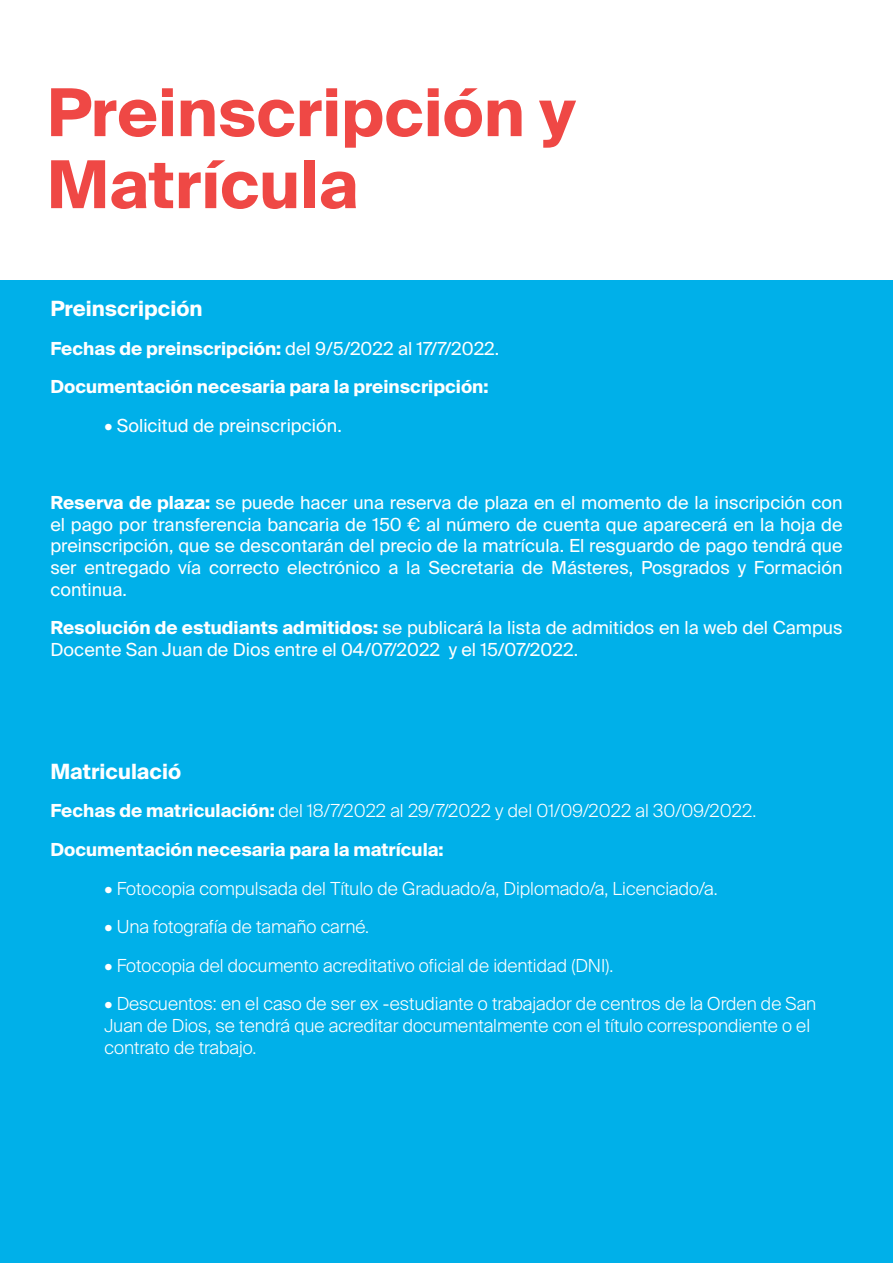
<style>
.page{position:relative;width:893px;height:1263px;background:#fff}
.page>*{position:absolute;margin:0;border:0;box-sizing:border-box;transform-origin:0 0}
.t1{font:700 66px "Suisse Intl";color:#ef4845}
.t2{font:700 21px "Suisse Intl";color:#fff}
.t3{font:18px/21.6px "Suisse Int'l";color:#fff;text-align:justify}
.t4{font:300 18px/21.6px "Suisse Intl";color:#fff}
.t5{font:700 18px "Suisse Intl";color:#fff}
.s1{font-family:"Suisse Int'l";font-weight:400}
.s2{font-family:"Suisse Intl";font-weight:700}
.s3{font-weight:700}
</style>
<div class="page">
<div style="left:0;top:280px;width:893px;height:983px;background:#00b0e9"></div>
<p class="t1" style="left:47px;top:75px;width:531px">Preinscripción y</p>
<p class="t1" style="left:47px;top:147px;width:313px">Matrícula</p>
<p class="t2" style="left:50px;top:296px;width:154px">Preinscripción</p>
<p class="t5" style="left:50px;top:338px;width:450px">Fechas de preinscripción: <span class="s1">del 9/5/2022 al 17/7/2022.</span></p>
<p class="t5" style="left:50px;top:376px;width:440px">Documentación necesaria para la preinscripción:</p>
<p class="t3" style="left:104px;top:415px;width:239px">• Solicitud de preinscripción.</p>
<p class="t3" style="left:50px;top:492px;width:794px"><span class="s2">Reserva de plaza:</span> se puede hacer una reserva de plaza en el momento de la inscripción con el pago por transferencia bancaria de 150 € al número de cuenta que aparecerá en la hoja de preinscripción, que se descontarán del precio de la matrícula. El resguardo de pago tendrá que ser entregado vía correcto electrónico a la Secretaria de Másteres, Posgrados y Formación continua.</p>
<p class="t3" style="left:50px;top:617px;width:794px"><span class="s2">Resolución de estudiants admitidos:</span> se publicará la lista de admitidos en la web del Campus<br>Docente San Juan de Dios entre el 04/07/2022 y el 15/07/2022.</p>
<p class="t2" style="left:50px;top:759px;width:132px">Matriculació</p>
<p class="t4" style="left:50px;top:800px;width:707px"><span class="s3">Fechas de matriculación:</span> del 18/7/2022 al 29/7/2022 y del 01/09/2022 al 30/09/2022.</p>
<p class="t5" style="left:50px;top:839px;width:395px">Documentación necesaria para la matrícula:</p>
<p class="t4" style="left:104px;top:878px;width:615px">• Fotocopia compulsada del Título de Graduado/a, Diplomado/a, Licenciado/a.</p>
<p class="t4" style="left:104px;top:916px;width:266px">• Una fotografía de tamaño carné.</p>
<p class="t4" style="left:104px;top:955px;width:510px">• Fotocopia del documento acreditativo oficial de identidad (DNI).</p>
<p class="t4" style="left:104px;top:993px;width:713px">• Descuentos: en el caso de ser ex -estudiante o trabajador de centros de la Orden de San<br>Juan de Dios, se tendrá que acreditar documentalmente con el título correspondiente o el contrato de trabajo.</p>
</div>
